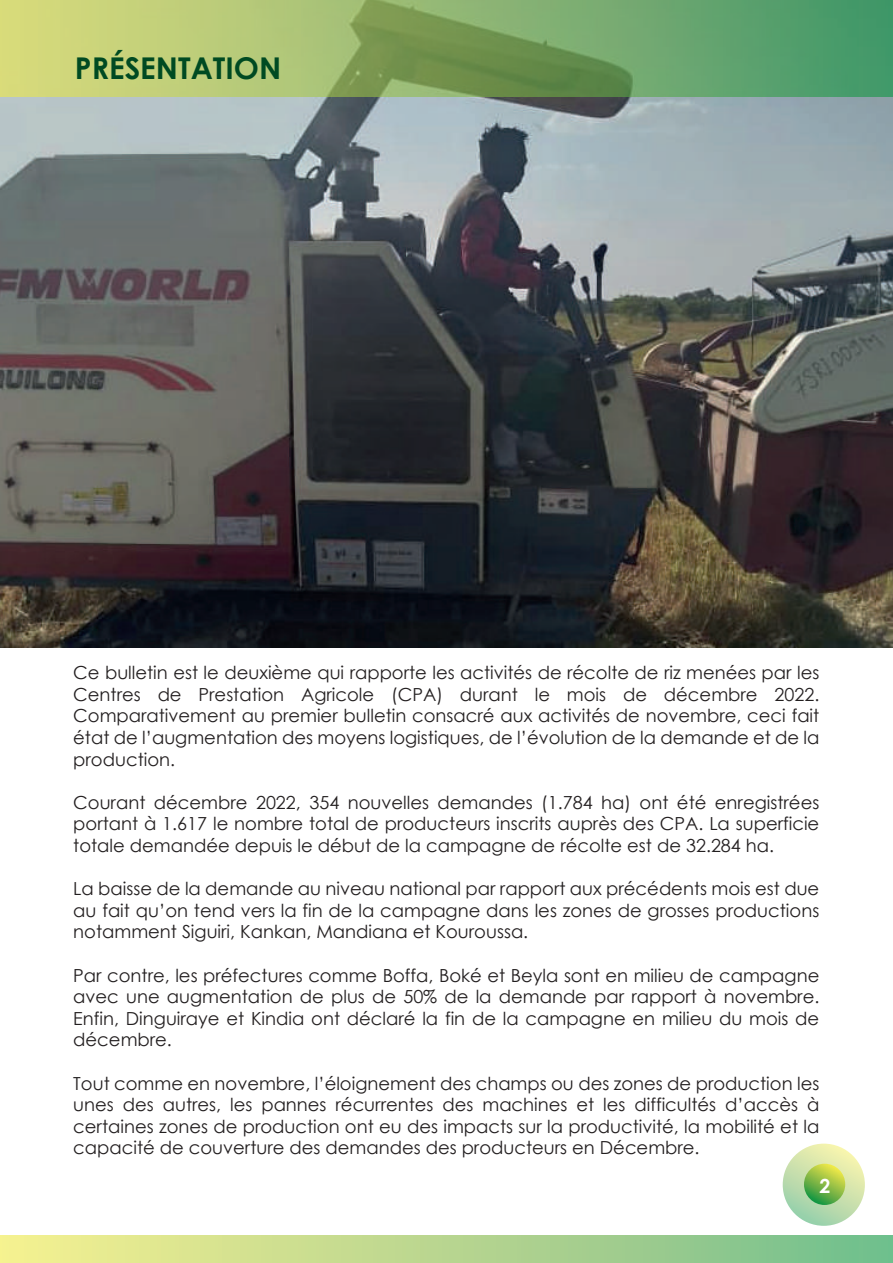
<style>
.page{position:relative;width:893px;height:1263px;background:#fff}
.page>*{position:absolute;margin:0;border:0;box-sizing:border-box;transform-origin:0 0}
.t1{font:700 30px "Century Gothic";color:#004a22}
.t2{font:700 19.5px "Century Gothic";color:#fff}
.t3{font:18px/21.6px "Century Gothic";color:#231f20;text-align:justify}
</style>
<div class="page">
<img style="left:0;top:96px;width:893px;height:552px">
<div style="left:0;top:1235px;width:893px;height:28px;background:linear-gradient(to right,#f9f091,#73bd8d)"></div>
<svg style="left:0;top:0;width:893px;height:96px;background:#8ab06b"></svg>
<svg style="left:783px;top:1143px;width:82px;height:83px;background:#c9e1ad"></svg>
<svg style="left:804px;top:1164px;width:41px;height:41px"></svg>
<h1 class="t1" style="left:75px;top:49px;width:208px">PRÉSENTATION</h1>
<p class="t3" style="left:73px;top:661px;width:748px">Ce bulletin est le deuxième qui rapporte les activités de récolte de riz menées par les Centres de Prestation Agricole (CPA) durant le mois de décembre 2022.<br>Comparativement au premier bulletin consacré aux activités de novembre, ceci fait état de l’augmentation des moyens logistiques, de l’évolution de la demande et de la production.</p>
<p class="t3" style="left:73px;top:791px;width:747px">Courant décembre 2022, 354 nouvelles demandes (1.784 ha) ont été enregistrées portant à 1.617 le nombre total de producteurs inscrits auprès des CPA. La superficie totale demandée depuis le début de la campagne de récolte est de 32.284 ha.</p>
<p class="t3" style="left:73px;top:877px;width:747px">La baisse de la demande au niveau national par rapport aux précédents mois est due au fait qu’on tend vers la fin de la campagne dans les zones de grosses productions notamment Siguiri, Kankan, Mandiana et Kouroussa.</p>
<p class="t3" style="left:73px;top:964px;width:748px">Par contre, les préfectures comme Boffa, Boké et Beyla sont en milieu de campagne avec une augmentation de plus de 50% de la demande par rapport à novembre.<br>Enfin, Dinguiraye et Kindia ont déclaré la fin de la campagne en milieu du mois de décembre.</p>
<p class="t3" style="left:73px;top:1072px;width:748px">Tout comme en novembre, l’éloignement des champs ou des zones de production les unes des autres, les pannes récurrentes des machines et les difficultés d’accès à certaines zones de production ont eu des impacts sur la productivité, la mobilité et la capacité de couverture des demandes des producteurs en Décembre.</p>
<p class="t2" style="left:819px;top:1173px;width:12px">2</p>
</div>
